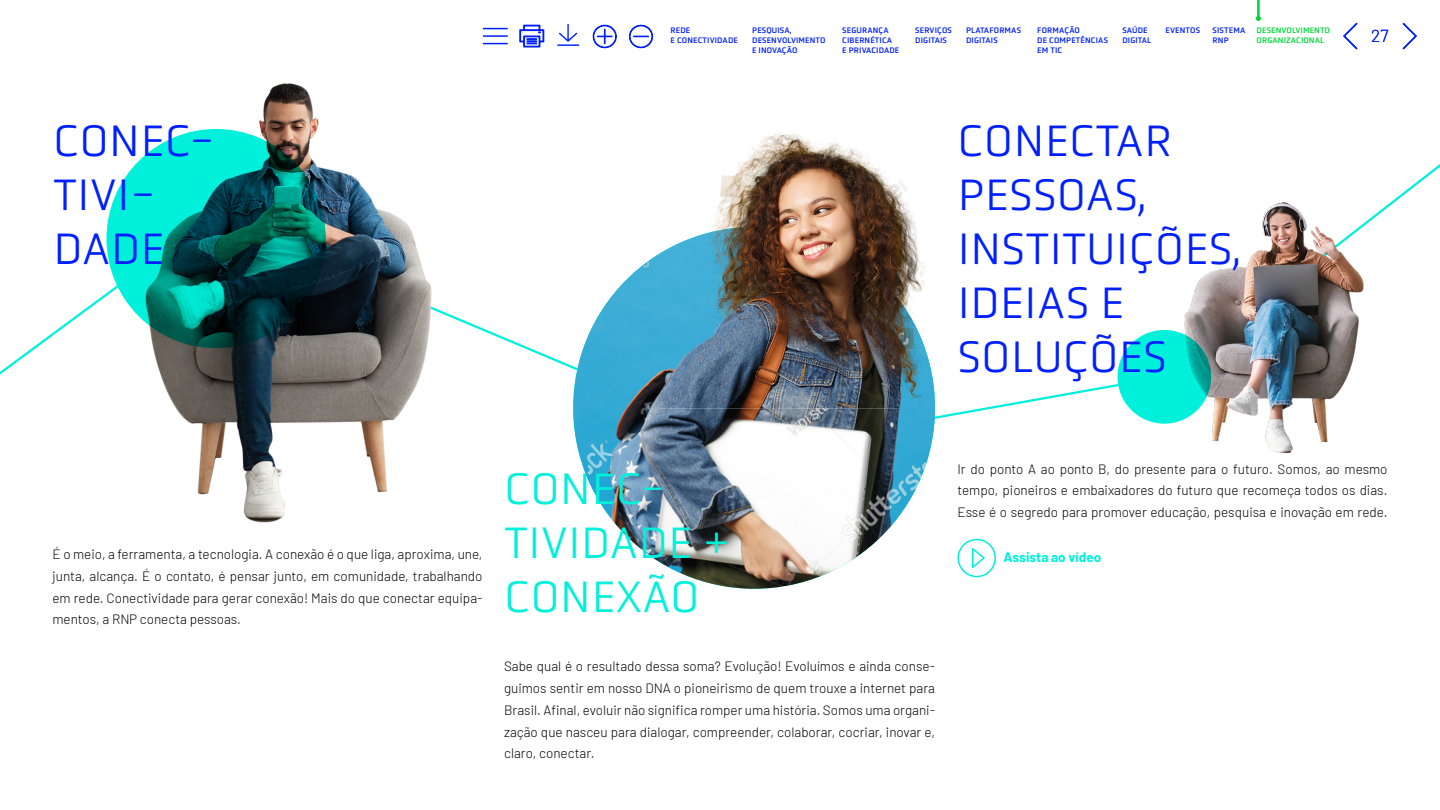
<style>
.page{position:relative;width:1440px;height:810px;background:#fff}
.page>*{position:absolute;margin:0;border:0;box-sizing:border-box;transform-origin:0 0}
.t1{font:300 45.75px/54px "Obvia";letter-spacing:.015em;color:#001fff}
.t2{font:300 45.75px/54px "Obvia";letter-spacing:.015em;color:#00f0dc}
.t3{font:300 17.4px "Barlow";color:#001fff}
.t4{font:300 13.5px/21.8px "Barlow";color:#000;text-align:justify}
.t5{font:700 13.5px "Barlow";color:#00f0dc}
.t6{font:8.25px/9.9px "Obvia";letter-spacing:.015em;color:#001fff}
.t7{font:8.25px/9.9px "Obvia";letter-spacing:.015em;color:#00d638}
</style>
<div class="page">
<svg style="left:0;top:305px;width:90px;height:70px"></svg>
<svg style="left:941px;top:374px;width:217px;height:50px"></svg>
<svg style="left:443px;top:258px;width:209px;height:199px"></svg>
<img style="left:573px;top:227px;width:362px;height:362px;border-radius:181px">
<img style="left:90px;top:83px;width:353px;height:440px">
<img style="left:1176px;top:198px;width:220px;height:255px">
<img style="left:652px;top:132px;width:289px;height:327px">
<div style="left:1118px;top:330px;width:93px;height:94px;background:#00f0dc;border-radius:50%"></div>
<svg style="left:106px;top:129px;width:220px;height:219px;background:#008b82"></svg>
<svg style="left:1402px;top:22px;width:15px;height:28px"></svg>
<svg style="left:1343px;top:22px;width:15px;height:28px"></svg>
<svg style="left:1255px;top:0;width:6px;height:21px"></svg>
<svg style="left:483px;top:28px;width:25px;height:1px"></svg>
<hr style="left:483px;top:35px;width:25px;height:2px;background:#001fff">
<svg style="left:483px;top:43px;width:25px;height:1px"></svg>
<svg style="left:520px;top:25px;width:24px;height:22px"></svg>
<hr style="left:557px;top:44px;width:22px;height:2px;background:#001fff">
<svg style="left:559px;top:24px;width:18px;height:18px"></svg>
<svg style="left:593px;top:25px;width:24px;height:23px"></svg>
<svg style="left:629px;top:25px;width:24px;height:23px"></svg>
<p class="t1" style="left:53px;top:113px;width:163px">CONEC-<br>TIVI-<br>DADE</p>
<p class="t6" style="left:752px;top:25px;width:75px">PESQUISA,<br>DESENVOLVIMENTO<br>E INOVAÇÃO</p>
<p class="t6" style="left:842px;top:25px;width:59px">SEGURANÇA<br>CIBERNÉTICA<br>E PRIVACIDADE</p>
<p class="t6" style="left:966px;top:25px;width:57px">PLATAFORMAS<br>DIGITAIS</p>
<p class="t6" style="left:1037px;top:25px;width:72px">FORMAÇÃO<br>DE COMPETÊNCIAS<br>EM TIC</p>
<p class="t6" style="left:1123px;top:25px;width:30px">SAÚDE<br>DIGITAL</p>
<p class="t6" style="left:1166px;top:25px;width:36px">EVENTOS</p>
<p class="t7" style="left:1257px;top:25px;width:75px">DESENVOLVIMENTO<br>ORGANIZACIONAL</p>
<p class="t6" style="left:671px;top:25px;width:21px">REDE</p>
<p class="t6" style="left:671px;top:35px;width:69px">E CONECTIVIDADE</p>
<p class="t6" style="left:915px;top:25px;width:38px">SERVIÇOS<br>DIGITAIS</p>
<p class="t6" style="left:1213px;top:25px;width:34px">SISTEMA<br>RNP</p>
<p class="t3" style="left:1371px;top:24px;width:19px">27</p>
<p class="t1" style="left:958px;top:113px;width:216px">CONECTAR</p>
<p class="t1" style="left:958px;top:167px;width:190px">PESSOAS,</p>
<p class="t1" style="left:958px;top:221px;width:284px">INSTITUIÇÕES,<br>IDEIAS E<br>SOLUÇÕES</p>
<p class="t4" style="left:958px;top:457px;width:432px">Ir do ponto A ao ponto B, do presente para o futuro. Somos, ao mesmo tempo, pioneiros e embaixadores do futuro que recomeça todos os dias.<br>Esse é o segredo para promover educação, pesquisa e inovação em rede.</p>
<p class="t2" style="left:504px;top:462px;width:227px">CONEC-<br>TIVIDADE +<br>CONEXÃO</p>
<p class="t4" style="left:52px;top:542px;width:432px">É o meio, a ferramenta, a tecnologia. A conexão é o que liga, aproxima, une,</p>
<p class="t5" style="left:1003px;top:547px;width:99px">Assista ao vídeo</p>
<p class="t4" style="left:52px;top:564px;width:432px">junta, alcança. É o contato, é pensar junto, em comunidade, trabalhando em rede. Conectividade para gerar conexão! Mais do que conectar equipa&shy;mentos, a RNP conecta pessoas.</p>
<p class="t4" style="left:504px;top:655px;width:432px">Sabe qual é o resultado dessa soma? Evolução! Evoluímos e ainda conse&shy;guimos sentir em nosso DNA o pioneirismo de quem trouxe a internet para Brasil. Afinal, evoluir não significa romper uma história. Somos uma organi&shy;zação que nasceu para dialogar, compreender, colaborar, cocriar, inovar e, claro, conectar.</p>
</div>
